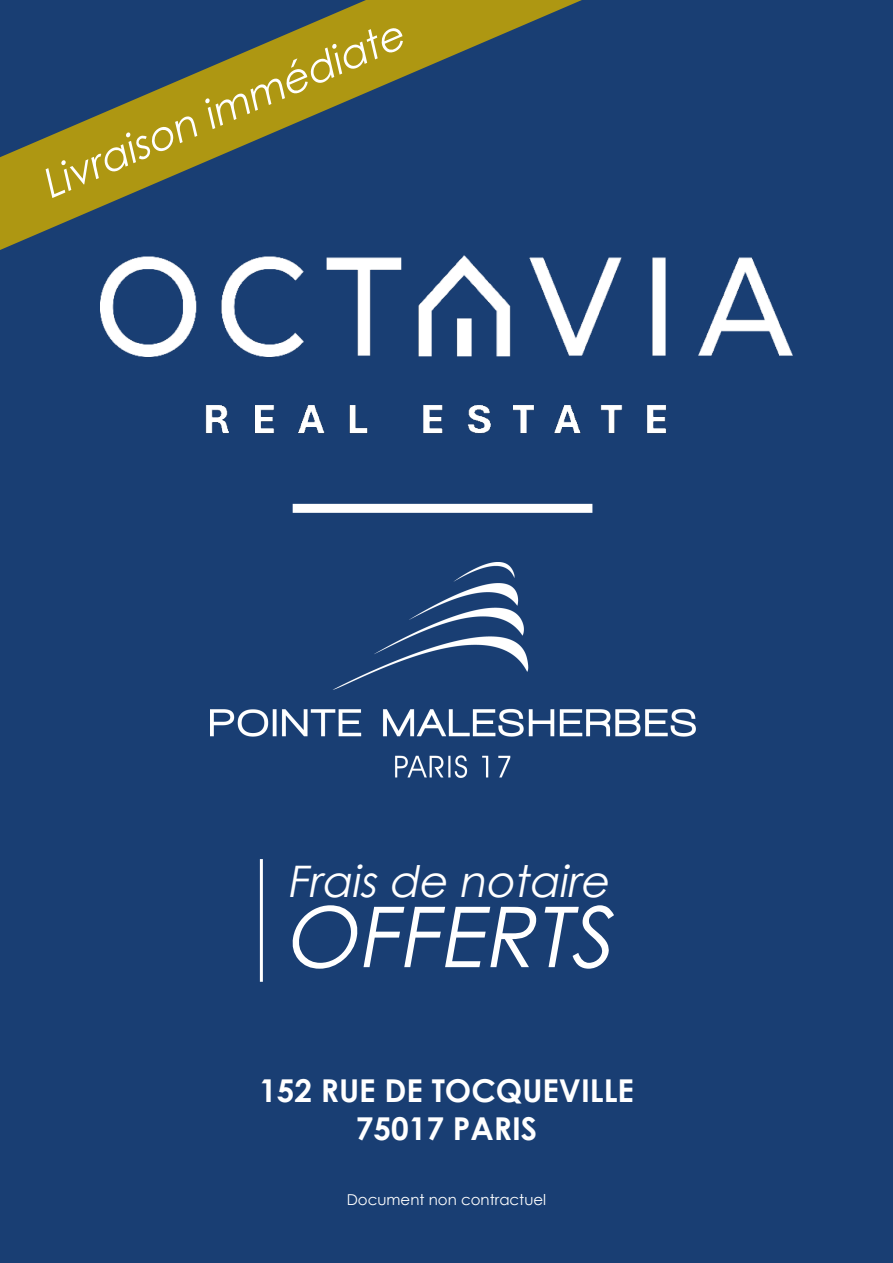
<style>
.page{position:relative;width:893px;height:1263px;background:#193e73}
.page>*{position:absolute;margin:0;border:0;box-sizing:border-box;transform-origin:0 0}
.t1{font:italic 84px "Century Gothic";color:#fff}
.t2{font:italic 43.5px "Century Gothic";color:#fff}
.t3{font:italic 40.5px "Century Gothic";color:#fff}
.t4{font:700 31.5px "Century Gothic";color:#fff}
.t5{font:15px "Century Gothic";color:#fff}
</style>
<div class="page">
<img style="left:211px;top:562px;width:485px;height:215px">
<div style="left:293px;top:504px;width:299px;height:9px;background:#fff"></div>
<img style="left:100px;top:255px;width:693px;height:179px">
<svg style="left:0;top:0;width:582px;height:250px"></svg>
<hr style="left:260px;top:859px;width:3px;height:123px;background:#fff">
<p class="t3" style="left:32px;top:159px;width:391px;rotate:-23deg">Livraison immédiate</p>
<p class="t2" style="left:287px;top:850px;width:333px">Fraisde notaire</p>
<p class="t1" style="left:283px;top:878px;width:350px">OFFERTS</p>
<p class="t4" style="left:259px;top:1067px;width:376px">152 RUE DE TOCQUEVILLE</p>
<p class="t4" style="left:356px;top:1104px;width:183px">75017 PARIS</p>
<p class="t5" style="left:347px;top:1189px;width:201px">Document non contractuel</p>
</div>
